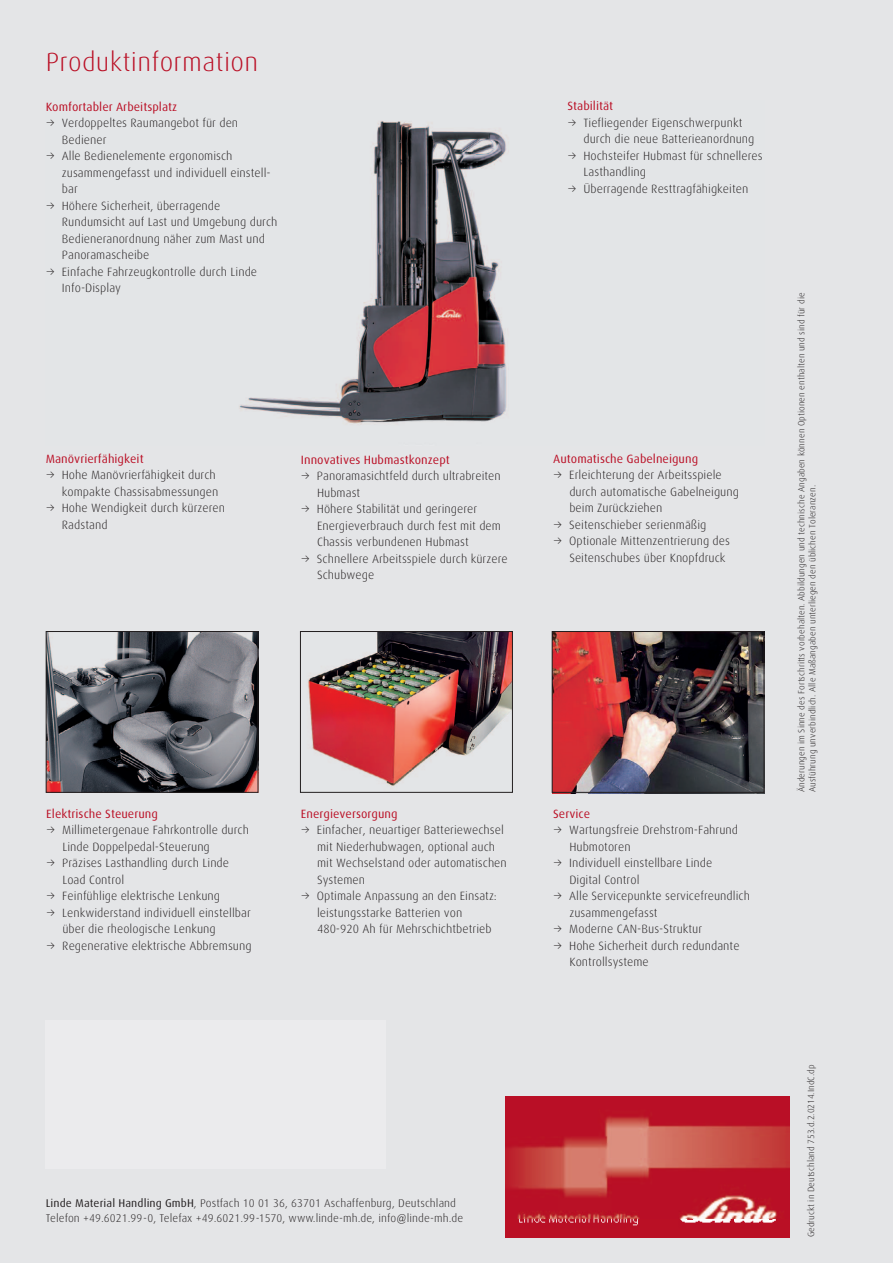
<style>
.page{position:relative;width:893px;height:1263px;background:#e4e5e7}
.page>*{position:absolute;margin:0;border:0;box-sizing:border-box;transform-origin:0 0}
.InfoTitle{font:300 26.25px "Linde Dax OT";letter-spacing:.01em;color:#ba0f25}
.InfoBullet{font:300 12px/16.5px "Linde Dax OT";color:#231f20}
.InfoSubTitle{font:12px "Linde Dax OT";color:#ba0f25}
.Adresse{font:300 11.25px/15px "Linde Dax OT";letter-spacing:.005em;color:#231f20}
.InfoVertikal{font:300 9px/10.8px "Linde Dax OT";color:#231f20}
.s1{font-family:"Linde Dax Light Expert";font-weight:400}
.s2{font-weight:400}
</style>
<div class="page">
<img style="left:554px;top:631px;width:211px;height:162px">
<div style="left:552px;top:631px;width:212px;height:162px;border:1px solid #231f20"></div>
<img style="left:505px;top:1097px;width:285px;height:140px">
<img style="left:239px;top:121px;width:268px;height:304px">
<img style="left:308px;top:633px;width:203px;height:153px">
<div style="left:300px;top:631px;width:213px;height:162px;border:1px solid #231f20"></div>
<img style="left:48px;top:633px;width:208px;height:158px">
<div style="left:46px;top:631px;width:212px;height:162px;border:1px solid #231f20"></div>
<div style="left:46px;top:1020px;width:340px;height:149px;background:#ebebed"></div>
<p class="InfoTitle" style="left:46px;top:45px;width:214px">Produktinformation</p>
<p class="InfoSubTitle" style="left:46px;top:99px;width:133px">Komfortabler Arbeitsplatz</p>
<p class="InfoBullet" style="left:62px;top:114px;width:178px;text-indent:-16px"><span class="s1">3</span> Verdoppeltes Raumangebot für den<br>Bediener</p>
<p class="InfoBullet" style="left:62px;top:147px;width:210px;text-indent:-16px"><span class="s1">3</span> Alle Bedienelemente ergonomisch zusammengefasst und individuell einstell&shy;bar</p>
<p class="InfoBullet" style="left:62px;top:197px;width:217px;text-indent:-16px"><span class="s1">3</span> Höhere Sicherheit, überragende<br>Rundumsicht auf Last und Umgebung durch<br>Bedieneranordnung näher zum Mast und<br>Panoramascheibe</p>
<p class="InfoBullet" style="left:62px;top:263px;width:197px;text-indent:-16px"><span class="s1">3</span> Einfache Fahrzeugkontrolle durch Linde<br>Info-Display</p>
<p class="InfoSubTitle" style="left:46px;top:451px;width:99px">Manövrierfähigkeit</p>
<p class="InfoBullet" style="left:46px;top:467px;width:174px;text-align:right"><span class="s1">3</span> Hohe Manövrierfähigkeit durch kompakte Chassisabmessungen</p>
<p class="InfoBullet" style="left:62px;top:500px;width:165px;text-indent:-16px"><span class="s1">3</span> Hohe Wendigkeit durch kürzeren<br>Radstand</p>
<p class="InfoSubTitle" style="left:301px;top:451px;width:151px">Innovatives Hubmastkonzept</p>
<p class="InfoBullet" style="left:317px;top:467px;width:185px;text-indent:-16px"><span class="s1">3</span> Panoramasichtfeld durch ultrabreiten<br>Hubmast</p>
<p class="InfoBullet" style="left:317px;top:500px;width:185px;text-indent:-16px"><span class="s1">3</span> Höhere Stabilität und geringerer<br>Energieverbrauch durch fest mit dem<br>Chassis verbundenen Hubmast</p>
<p class="InfoBullet" style="left:317px;top:550px;width:192px;text-indent:-16px"><span class="s1">3</span> Schnellere Arbeitsspiele durch kürzere<br>Schubwege</p>
<p class="InfoSubTitle" style="left:46px;top:806px;width:113px">Elektrische Steuerung</p>
<p class="InfoBullet" style="left:62px;top:821px;width:188px;text-indent:-16px"><span class="s1">3</span> Millimetergenaue Fahrkontrolle durch<br>Linde Doppelpedal-Steuerung</p>
<p class="InfoBullet" style="left:62px;top:854px;width:168px;text-indent:-16px"><span class="s1">3</span> Präzises Lasthandling durch Linde<br>Load Control</p>
<p class="InfoBullet" style="left:46px;top:887px;width:175px"><span class="s1">3</span> Feinfühlige elektrische Lenkung</p>
<p class="InfoBullet" style="left:62px;top:904px;width:190px;text-indent:-16px"><span class="s1">3</span> Lenkwiderstand individuell einstellbar über die rheologische Lenkung</p>
<p class="InfoBullet" style="left:46px;top:937px;width:207px"><span class="s1">3</span> Regenerative elektrische Abbremsung</p>
<p class="InfoSubTitle" style="left:301px;top:806px;width:98px">Energieversorgung</p>
<p class="InfoBullet" style="left:317px;top:821px;width:191px;text-indent:-16px"><span class="s1">3</span> Einfacher, neuartiger Batteriewechsel mit Niederhubwagen, optional auch mit Wechselstand oder automatischen<br>Systemen</p>
<p class="InfoBullet" style="left:317px;top:887px;width:181px;text-indent:-16px"><span class="s1">3</span> Optimale Anpassung an den Einsatz: leistungsstarke Batterien von<br>480-920 Ah für Mehrschichtbetrieb</p>
<p class="Adresse" style="left:46px;top:1195px;width:419px"><span class="s2">Linde Material Handling GmbH</span>, Postfach 10 01 36, 63701 Aschaffenburg, Deutschland<br>Telefon +49.6021.99-0, Telefax +49.6021.99-1570, www.linde-mh.de, info@linde-mh.de</p>
<p class="InfoSubTitle" style="left:567px;top:98px;width:47px">Stabilität</p>
<p class="InfoBullet" style="left:584px;top:114px;width:172px;text-indent:-16px"><span class="s1">3</span> Tiefliegender Eigenschwerpunkt durch die neue Batterieanordnung</p>
<p class="InfoBullet" style="left:584px;top:147px;width:181px;text-indent:-16px"><span class="s1">3</span> Hochsteifer Hubmast für schnelleres<br>Lasthandling</p>
<p class="InfoBullet" style="left:567px;top:180px;width:183px"><span class="s1">3</span> Überragende Resttragfähigkeiten</p>
<p class="InfoSubTitle" style="left:553px;top:451px;width:146px">Automatische Gabelneigung</p>
<p class="InfoBullet" style="left:569px;top:467px;width:171px;text-indent:-16px"><span class="s1">3</span> Erleichterung der Arbeitsspiele durch automatische Gabelneigung beim Zurückziehen</p>
<p class="InfoBullet" style="left:553px;top:516px;width:155px"><span class="s1">3</span> Seitenschieber serienmäßig</p>
<p class="InfoBullet" style="left:569px;top:533px;width:162px;text-indent:-16px"><span class="s1">3</span> Optionale Mittenzentrierung des<br>Seitenschubes über Knopfdruck</p>
<p class="InfoSubTitle" style="left:553px;top:806px;width:39px">Service</p>
<p class="InfoBullet" style="left:569px;top:821px;width:170px;text-indent:-16px"><span class="s1">3</span> Wartungsfreie Drehstrom-Fahrund<br>Hubmotoren</p>
<p class="InfoBullet" style="left:569px;top:854px;width:144px;text-indent:-16px"><span class="s1">3</span> Individuell einstellbare Linde<br>Digital Control</p>
<p class="InfoBullet" style="left:569px;top:887px;width:182px;text-indent:-16px"><span class="s1">3</span> Alle Servicepunkte servicefreundlich zusammengefasst</p>
<p class="InfoBullet" style="left:553px;top:920px;width:151px"><span class="s1">3</span> Moderne CAN-Bus-Struktur</p>
<p class="InfoBullet" style="left:569px;top:937px;width:172px;text-indent:-16px"><span class="s1">3</span> Hohe Sicherheit durch redundante<br>Kontrollsysteme</p>
<p class="InfoVertikal" style="left:796px;top:792px;width:501px;rotate:-90deg">Änderungen im Sinne des Fortschritts vorbehalten. Abbildungen und technische Angaben können Optionen enthalten und sind für die<br>Ausführung unverbindlich. Alle Maßangaben unterliegen den üblichen Toleranzen.</p>
<p class="InfoVertikal" style="left:805px;top:1237px;width:174px;rotate:-90deg">Gedruckt in Deutschland 753.d.2.0214.IndC.dp</p>
</div>
